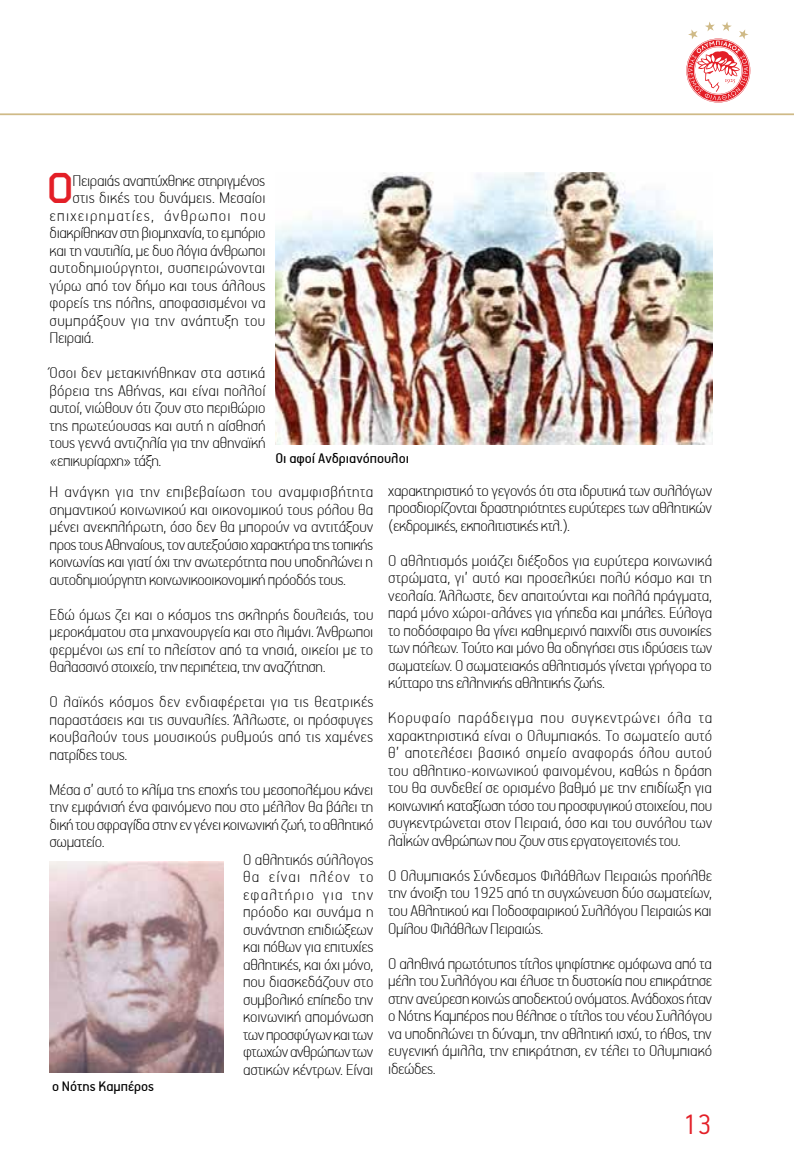
<style>
.page{position:relative;width:794px;height:1166px;background:#fff}
.page>*{position:absolute;margin:0;border:0;box-sizing:border-box;transform-origin:0 0}
.t1{font:700 41.82px "PF Retrospace";color:#e31f27}
.t2{font:300 31.5px "PF Handbook Pro";color:#e31f27}
.t3{font:100 17.5px/17.5px "PF Handbook Pro";letter-spacing:-.015em;color:#000;text-align:justify}
.t4{font:100 17.5px "PF Handbook Pro";letter-spacing:.005em;color:#000}
.t5{font:100 17.5px "PF Handbook Pro";letter-spacing:.01em;color:#000}
.t6{font:100 17.5px "PF Handbook Pro";letter-spacing:.02em;color:#000}
.t7{font:100 17.5px "PF Handbook Pro";letter-spacing:.07em;color:#000}
.t8{font:100 17.5px "PF Handbook Pro";letter-spacing:.025em;color:#000}
.t9{font:100 17.5px "PF Handbook Pro";letter-spacing:.075em;color:#000}
.t10{font:15.75px "PF Handbook Pro";color:#000}
</style>
<div class="page">
<hr style="left:0;top:113px;width:794px;height:2px;background:#cfba87">
<svg style="left:686px;top:22px;width:64px;height:81px"></svg>
<img style="left:275px;top:172px;width:437px;height:272px">
<img style="left:50px;top:861px;width:173px;height:211px">
<h1 class="t1" style="left:47px;top:165px;width:28px">Ο</h1>
<p class="t3" style="left:73px;top:171px;width:194px">Πειραιάς αναπτύχθηκε στηριγμένος</p>
<p class="t5" style="left:73px;top:187px;width:194px">στις δικές του δυνάμεις. Μεσαίοι</p>
<p class="t9" style="left:50px;top:205px;width:217px">επιχειρηματίες, άνθρωποι που</p>
<p class="t3" style="left:50px;top:223px;width:217px">διακρίθηκαν στη βιομηχανία, το εμπόριο</p>
<p class="t3" style="left:50px;top:241px;width:217px">και τη ναυτιλία, με δυο λόγια άνθρωποι</p>
<p class="t6" style="left:50px;top:257px;width:217px">αυτοδημιούργητοι, συσπειρώνονται</p>
<p class="t4" style="left:50px;top:275px;width:217px">γύρω από τον δήμο και τους άλλους</p>
<p class="t4" style="left:50px;top:292px;width:217px">φορείς της πόλης, αποφασισμένοι να</p>
<p class="t8" style="left:50px;top:310px;width:217px">συμπράξουν για την ανάπτυξη του</p>
<p class="t3" style="left:50px;top:328px;width:46px">Πειραιά.</p>
<p class="t3" style="left:50px;top:363px;width:217px">Όσοι δεν μετακινήθηκαν στα αστικά βόρεια της Αθήνας, και είναι πολλοί αυτοί, νιώθουν ότι ζουν στο περιθώριο της πρωτεύουσας και αυτή η αίσθησή τους γεννά αντιζηλία για την αθηναϊκή «επικυρίαρχη» τάξη.</p>
<p class="t3" style="left:50px;top:482px;width:325px">Η ανάγκη για την επιβεβαίωση του αναμφισβήτητα σημαντικού κοινωνικού και οικονομικού τους ρόλου θα μένει ανεκπλήρωτη, όσο δεν θα μπορούν να αντιτάξουν προς τους Αθηναίους, τον αυτεξούσιο χαρακτήρα της τοπικής κοινωνίας και γιατί όχι την ανωτερότητα που υποδηλώνει η αυτοδημιούργητη κοινωνικοοικονομική πρόοδός τους.</p>
<p class="t3" style="left:50px;top:605px;width:325px">Εδώ όμως ζει και ο κόσμος της σκληρής δουλειάς, του μεροκάματου στα μηχανουργεία και στο λιμάνι. Άνθρωποι φερμένοι ως επί το πλείστον από τα νησιά, οικείοι με το θαλασσινό στοιχείο, την περιπέτεια, την αναζήτηση.</p>
<p class="t3" style="left:50px;top:692px;width:325px">Ο λαϊκός κόσμος δεν ενδιαφέρεται για τις θεατρικές παραστάσεις και τις συναυλίες. Άλλωστε, οι πρόσφυγες κουβαλούν τους μουσικούς ρυθμούς από τις χαμένες πατρίδες τους.</p>
<p class="t3" style="left:50px;top:780px;width:325px">Μέσα σ’ αυτό το κλίμα της εποχής του μεσοπολέμου κάνει</p>
<p class="t3" style="left:50px;top:797px;width:325px">την εμφάνισή ένα φαινόμενο που στο μέλλον θα βάλει τη</p>
<p class="t3" style="left:50px;top:815px;width:325px">δική του σφραγίδα στην εν γένει κοινωνική ζωή, το αθλητικό</p>
<p class="t3" style="left:50px;top:832px;width:57px">σωματείο.</p>
<p class="t3" style="left:243px;top:850px;width:132px">Ο αθλητικός σύλλογος</p>
<p class="t7" style="left:243px;top:866px;width:132px">θα είναι πλέον το</p>
<p class="t7" style="left:243px;top:884px;width:132px">εφαλτήριο για την</p>
<p class="t5" style="left:243px;top:901px;width:132px">πρόοδο και συνάμα η</p>
<p class="t3" style="left:243px;top:920px;width:132px">συνάντηση επιδιώξεων</p>
<p class="t3" style="left:243px;top:937px;width:132px">και πόθων για επιτυχίες</p>
<p class="t3" style="left:243px;top:955px;width:132px">αθλητικές, και όχι μόνο,</p>
<p class="t3" style="left:243px;top:972px;width:132px">που διασκεδάζουν στο</p>
<p class="t3" style="left:243px;top:990px;width:132px">συμβολικό επίπεδο την</p>
<p class="t3" style="left:243px;top:1007px;width:132px">κοινωνική απομόνωση</p>
<p class="t3" style="left:243px;top:1025px;width:132px">των προσφύγων και των</p>
<p class="t3" style="left:243px;top:1042px;width:132px">φτωχών ανθρώπων των</p>
<p class="t3" style="left:243px;top:1060px;width:132px">αστικών κέντρων. Είναι</p>
<p class="t10" style="left:275px;top:448px;width:135px">Οι αφοί Ανδριανόπουλοι</p>
<p class="t3" style="left:388px;top:481px;width:325px">χαρακτηριστικό το γεγονός ότι στα ιδρυτικά των συλλόγων προσδιορίζονται δραστηριότητες ευρύτερες των αθλητικών (εκδρομικές, εκπολιτιστικές κτλ.).</p>
<p class="t3" style="left:388px;top:551px;width:325px">Ο αθλητισμός μοιάζει διέξοδος για ευρύτερα κοινωνικά στρώματα, γι’ αυτό και προσελκύει πολύ κόσμο και τη νεολαία. Άλλωστε, δεν απαιτούνται και πολλά πράγματα, παρά μόνο χώροι-αλάνες για γήπεδα και μπάλες. Εύλογα το ποδόσφαιρο θα γίνει καθημερινό παιχνίδι στις συνοικίες των πόλεων. Τούτο και μόνο θα οδηγήσει στις ιδρύσεις των σωματείων. Ο σωματειακός αθλητισμός γίνεται γρήγορα το κύτταρο της ελληνικής αθλητικής ζωής.</p>
<p class="t3" style="left:388px;top:708px;width:325px">Κορυφαίο παράδειγμα που συγκεντρώνει όλα τα χαρακτηριστικά είναι ο Ολυμπιακός. Το σωματείο αυτό θ’ αποτελέσει βασικό σημείο αναφοράς όλου αυτού του αθλητικο-κοινωνικού φαινομένου, καθώς η δράση του θα συνδεθεί σε ορισμένο βαθμό με την επιδίωξη για κοινωνική καταξίωση τόσο του προσφυγικού στοιχείου, που συγκεντρώνεται στον Πειραιά, όσο και του συνόλου των λαΪκών ανθρώπων που ζουν στις εργατογειτονιές του.</p>
<p class="t3" style="left:388px;top:866px;width:325px">Ο Ολυμπιακός Σύνδεσμος Φιλάθλων Πειραιώς προήλθε την άνοιξη του 1925 από τη συγχώνευση δύο σωματείων, του Αθλητικού και Ποδοσφαιρικού Συλλόγου Πειραιώς και Ομίλου Φιλάθλων Πειραιώς.</p>
<p class="t3" style="left:388px;top:953px;width:325px">Ο αληθινά πρωτότυπος τίτλος ψηφίστηκε ομόφωνα από τα μέλη του Συλλόγου και έλυσε τη δυστοκία που επικράτησε στην ανεύρεση κοινώς αποδεκτού ονόματος. Ανάδοχος ήταν ο Νότης Καμπέρος που θέλησε ο τίτλος του νέου Συλλόγου να υποδηλώνει τη δύναμη, την αθλητική ισχύ, το ήθος, την ευγενική άμιλλα, την επικράτηση, εν τέλει το Ολυμπιακό ιδεώδες.</p>
<p class="t10" style="left:52px;top:1076px;width:104px">ο Νότης Καμπέρος</p>
<h2 class="t2" style="left:683px;top:1105px;width:30px">13</h2>
</div>
